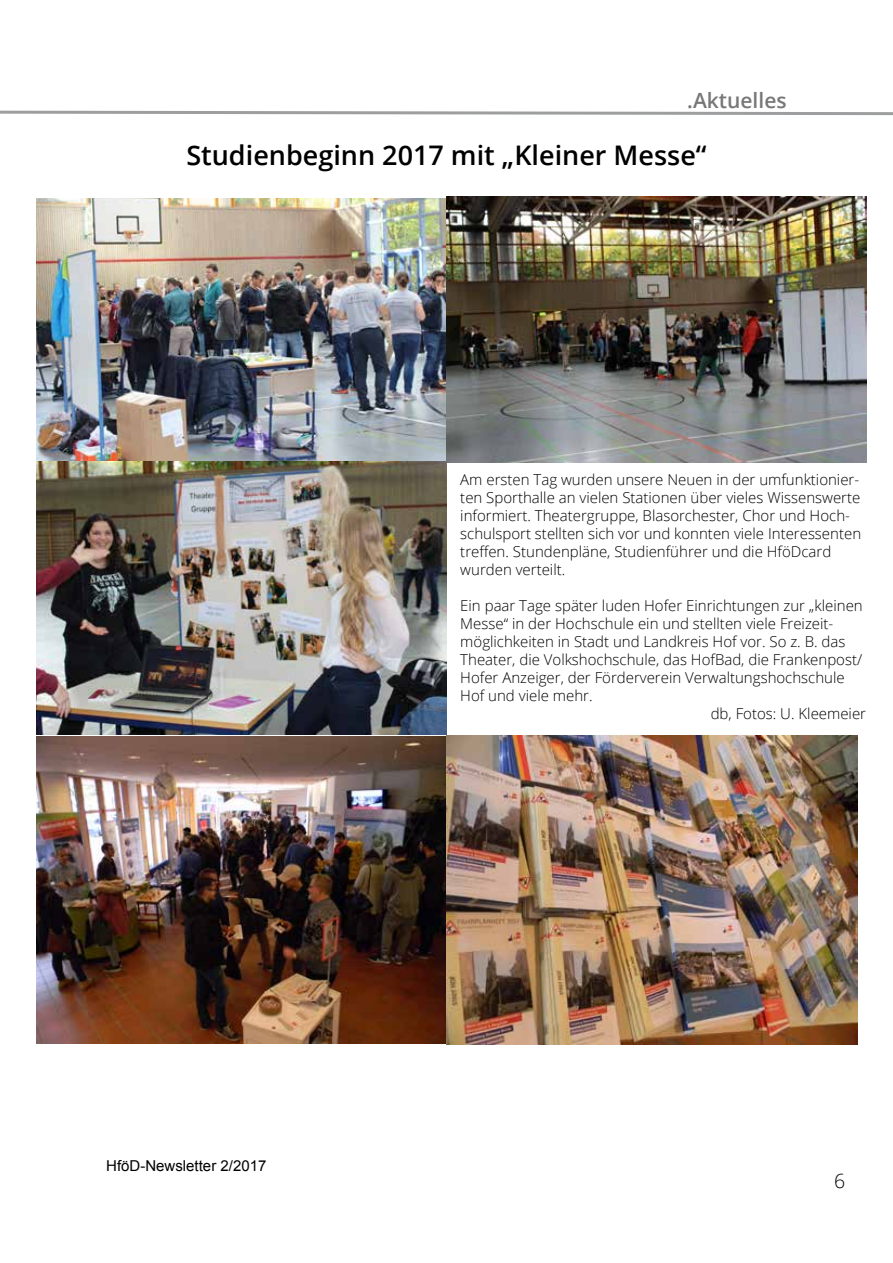
<style>
.page{position:relative;width:893px;height:1263px;background:#fff}
.page>*{position:absolute;margin:0;border:0;box-sizing:border-box;transform-origin:0 0}
.t1{font:600 27px "Open Sans";color:#000}
.t2{font:600 21px "Open Sans";color:#777}
.t3{font:300 19.5px "Open Sans";color:#000}
.t4{font:300 15px/18px "Open Sans";color:#000}
.t5{font:15px "Arial";color:#000}
</style>
<div class="page">
<svg style="left:0;top:110px;width:893px;height:6px"></svg>
<img style="left:37px;top:198px;width:410px;height:846px">
<img style="left:446px;top:197px;width:420px;height:266px">
<img style="left:446px;top:736px;width:412px;height:308px">
<h2 class="t2" style="left:687px;top:86px;width:101px">.Aktuelles</h2>
<h1 class="t1" style="left:186px;top:136px;width:522px">Studienbeginn 2017 mit „Kleiner Messe“</h1>
<p class="t5" style="left:106px;top:1156px;width:162px">HföD-Newsletter 2/2017</p>
<p class="t4" style="left:460px;top:470px;width:402px">Am ersten Tag wurden unsere Neuen in der umfunktionier&shy;ten Sporthalle an vielen Stationen über vieles Wissenswerte informiert. Theatergruppe, Blasorchester, Chor und Hoch&shy;schulsport stellten sich vor und konnten viele Interessenten treffen. Stundenpläne, Studienführer und die HföDcard wurden verteilt.</p>
<p class="t4" style="left:460px;top:596px;width:404px">Ein paar Tage später luden Hofer Einrichtungen zur „kleinen</p>
<p class="t4" style="left:460px;top:614px;width:375px">Messe“ in der Hochschule ein und stellten viele Freizeit-</p>
<p class="t4" style="left:460px;top:632px;width:387px">möglichkeiten in Stadt und Landkreis Hof vor. So z. B. das</p>
<p class="t4" style="left:460px;top:650px;width:403px">Theater, die Volkshochschule, das HofBad, die Frankenpost/</p>
<p class="t4" style="left:460px;top:668px;width:386px">Hofer Anzeiger, der Förderverein Verwaltungshochschule</p>
<p class="t4" style="left:460px;top:686px;width:134px">Hof und viele mehr.</p>
<p class="t4" style="left:711px;top:704px;width:157px">db, Fotos: U. Kleemeier</p>
<h3 class="t3" style="left:834px;top:1168px;width:13px">6</h3>
</div>
